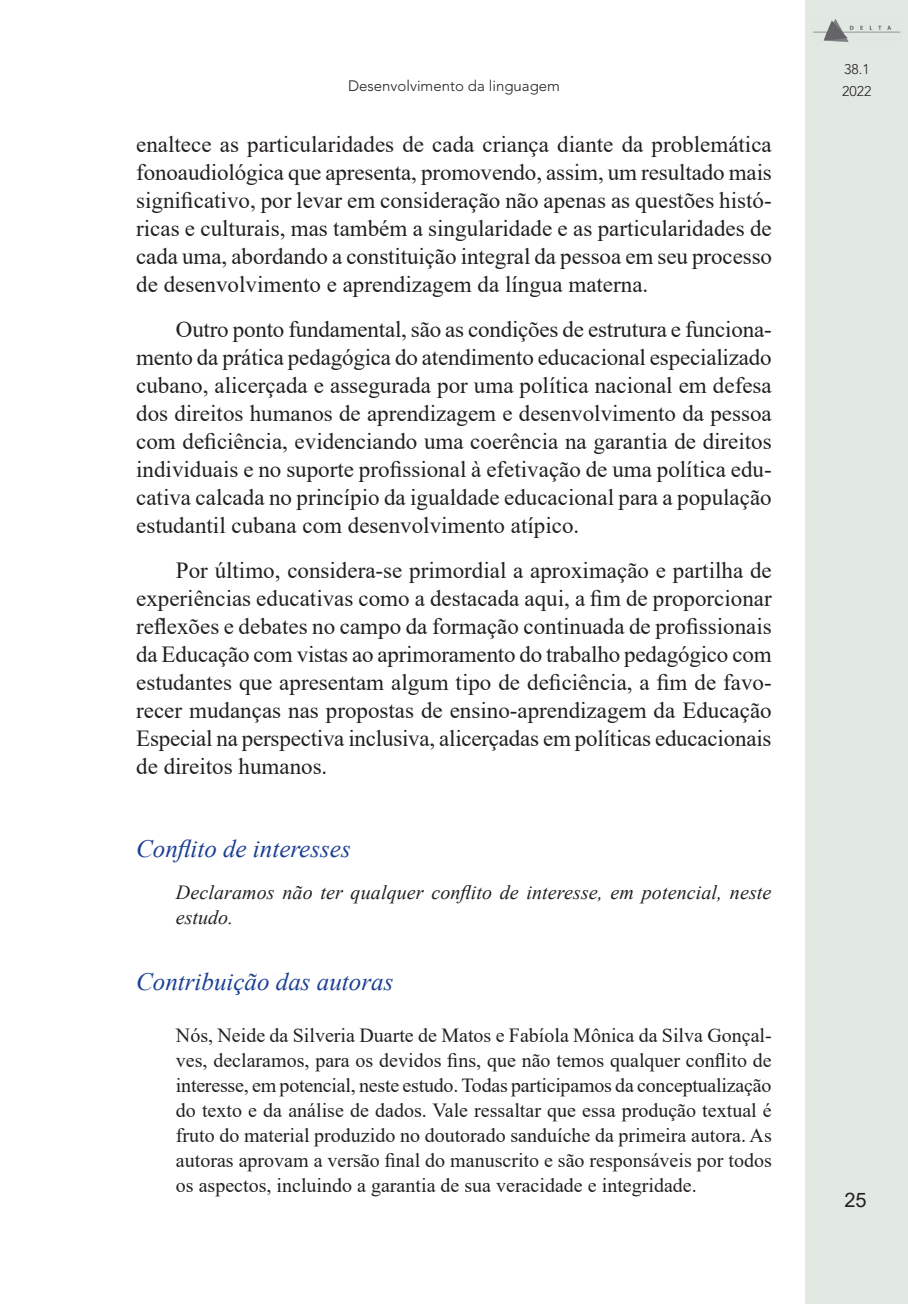
<style>
.page{position:relative;width:908px;height:1304px;background:#fff}
.page>*{position:absolute;margin:0;border:0;box-sizing:border-box;transform-origin:0 0}
.t1{font:italic 25px "Times New Roman";color:#1b3f94}
.t2{font:23px/28px "Times New Roman";color:#231f20;text-align:justify}
.t3{font:20px/25px "Times New Roman";color:#231f20;text-align:justify}
.t4{font:italic 20px/25px "Times New Roman";letter-spacing:.005em;color:#231f20}
.t5{font:20px "Arial";color:#231f20}
.t6{font:300 15px "Avenir";color:#231f20}
.t7{font:300 14px/22px "Avenir";color:#231f20}
</style>
<div class="page">
<div style="left:804px;top:0;width:102px;height:1304px;background:#e1e9e2"></div>
<img style="left:813px;top:19px;width:88px;height:23px">
<p class="t6" style="left:348px;top:77px;width:213px">Desenvolvimento da linguagem</p>
<p class="t2" style="left:136px;top:130px;width:637px">enaltece as particularidades de cada criança diante da problemática fonoaudiológica que apresenta, promovendo, assim, um resultado mais significativo, por levar em consideração não apenas as questões histó&shy;ricas e culturais, mas também a singularidade e as particularidades de cada uma, abordando a constituição integral da pessoa em seu processo de desenvolvimento e aprendizagem da língua materna.</p>
<p class="t2" style="left:136px;top:315px;width:636px;text-indent:40px">Outro ponto fundamental, são as condições de estrutura e funciona&shy;mento da prática pedagógica do atendimento educacional especializado cubano, alicerçada e assegurada por uma política nacional em defesa dos direitos humanos de aprendizagem e desenvolvimento da pessoa com deficiência, evidenciando uma coerência na garantia de direitos individuais e no suporte profissional à efetivação de uma política edu&shy;cativa calcada no princípio da igualdade educacional para a população estudantil cubana com desenvolvimento atípico.</p>
<p class="t2" style="left:136px;top:556px;width:637px;text-indent:40px">Por último, considera-se primordial a aproximação e partilha de experiências educativas como a destacada aqui, a fim de proporcionar reflexões e debates no campo da formação continuada de profissionais da Educação com vistas ao aprimoramento do trabalho pedagógico com estudantes que apresentam algum tipo de deficiência, a fim de favo&shy;recer mudanças nas propostas de ensino-aprendizagem da Educação Especial na perspectiva inclusiva, alicerçadas em políticas educacionais de direitos humanos.</p>
<p class="t1" style="left:136px;top:831px;width:216px">Conflito de interesses</p>
<p class="t4" style="left:176px;top:879px;width:597px">Declaramos não ter qualquer conflito de interesse, em potencial, neste estudo.</p>
<p class="t1" style="left:136px;top:965px;width:258px">Contribuição das autoras</p>
<p class="t3" style="left:176px;top:1022px;width:597px">Nós, Neide da Silveria Duarte de Matos e Fabíola Mônica da Silva Gonçal&shy;ves, declaramos, para os devidos fins, que não temos qualquer conflito de interesse, em potencial, neste estudo. Todas participamos da conceptualização do texto e da análise de dados. Vale ressaltar que essa produção textual é fruto do material produzido no doutorado sanduíche da primeira autora. As autoras aprovam a versão final do manuscrito e são responsáveis por todos os aspectos, incluindo a garantia de sua veracidade e integridade.</p>
<p class="t7" style="left:841px;top:58px;width:31px">38.1<br>2022</p>
<p class="t5" style="left:844px;top:1186px;width:24px">25</p>
</div>
